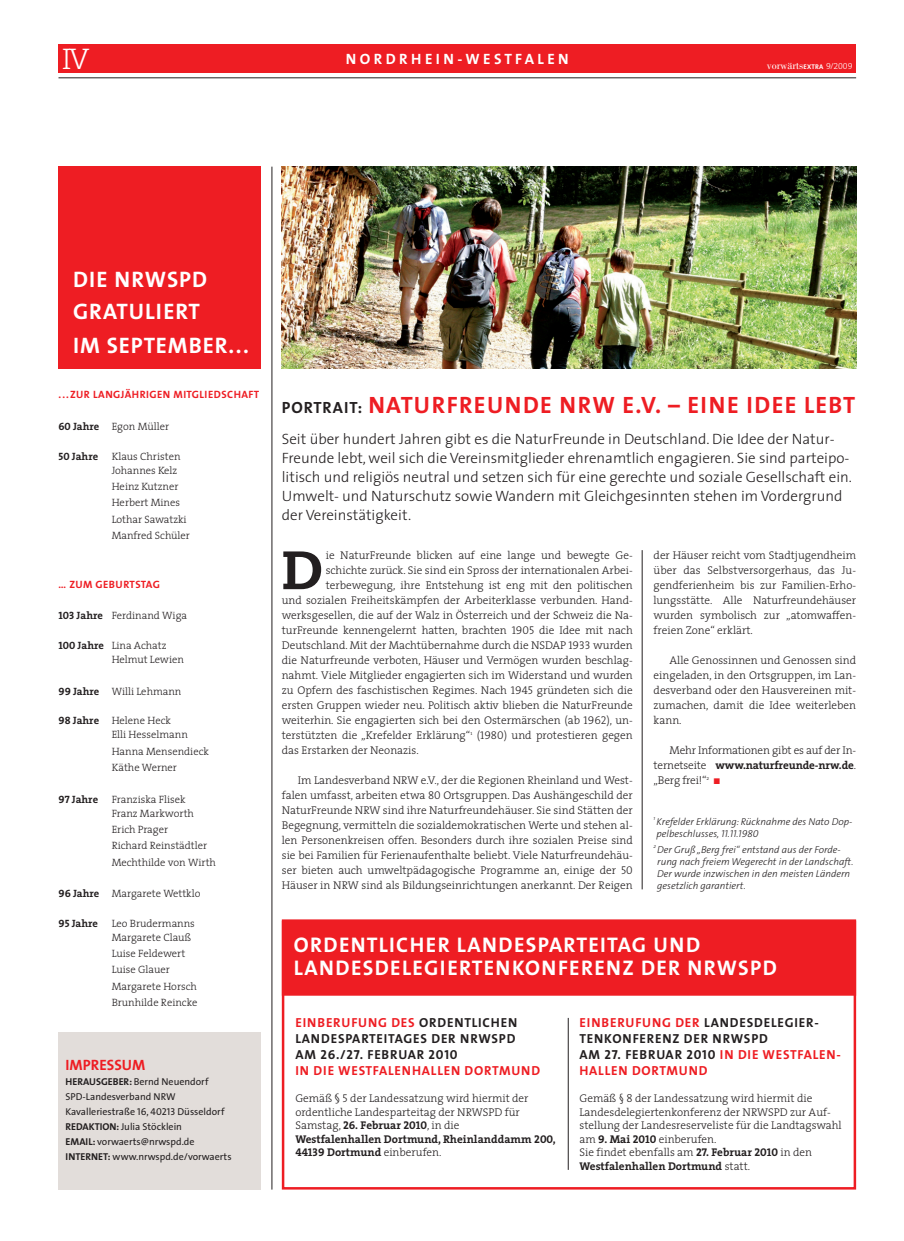
<style>
.page{position:relative;width:904px;height:1241px;background:#fff}
.page>*{position:absolute;margin:0;border:0;box-sizing:border-box;transform-origin:0 0}
.t1{font:800 53.88px "Caecilia";color:#231f20}
.t2{font:30px "The Serif Light Caps";color:#fff}
.t3{font:700 23.75px "The Sans";letter-spacing:.055em;color:#ee1d23}
.t4{font:700 22.5px/31.2px "The Sans";letter-spacing:.04em;color:#fff}
.t5{font:700 21.25px/23.5px "The Sans";letter-spacing:.06em;color:#fff}
.t6{font:300 15px/19.1px "The Sans";color:#231f20}
.t7{font:700 15px "The Sans";letter-spacing:.225em;color:#fff}
.t8{font:700 15px "The Sans";color:#ee1d23}
.t9{font:700 13.12px/15.8px "The Sans";letter-spacing:.06em;color:#231f20}
.t10{font:700 13.12px "The Sans";letter-spacing:.06em;color:#ee1d23}
.t11{font:13.12px "The Sans Bold Caps";letter-spacing:.06em;color:#231f20}
.t12{font:300 11.25px/15px "The Serif";color:#231f20;text-align:justify}
.t13{font:11.25px "Bodoni";color:#fff}
.t14{font:300 10.62px/16.2px "The Serif";color:#231f20}
.t15{font:700 10.62px "The Sans";letter-spacing:.04em;color:#ee1d23}
.t16{font:700 10.62px "The Serif";color:#231f20}
.t17{font:italic 300 10px/12.1px "The Sans";color:#231f20}
.t18{font:10px/15px "The Sans";color:#231f20}
.t19{font:8.12px "Zapf Dingbats";color:#ee1d23}
.s1{font-family:"The Sans";font-weight:700;font-size:6.75px}
.s2{font-family:"The Serif Light Expert";font-size:8.75px}
.s3{font-family:"The Serif Bold Caps";font-weight:400}
.s4{font-weight:700}
.s5{font-family:"The Sans Caps"}
.s6{font-size:16.25px;color:#231f20}
.s7{font-family:"The Serif Light Caps";font-weight:400}
.s8{font-family:"The Sans Light Caps";font-weight:400}
.s9{color:#ee1d23}
.s10{font-family:"The Sans";font-weight:700}
.s11{font-family:"The Sans Bold Caps";font-weight:400}
</style>
<div class="page">
<div style="left:282px;top:919px;width:574px;height:270px;border:2px solid #ee1d23"></div>
<div style="left:284px;top:923px;width:569px;height:70px;background:#ee1d23"></div>
<div style="left:282px;top:920px;width:574px;height:75px;border:2px solid #ee1d23"></div>
<div style="left:58px;top:44px;width:798px;height:29px;background:#ee1d23"></div>
<hr style="left:58px;top:78px;width:798px;height:1px;background:#231f20">
<div style="left:58px;top:1031px;width:202px;height:158px;background:#e2ddda"></div>
<div style="left:58px;top:167px;width:202px;height:202px;background:#ee1d23"></div>
<img style="left:282px;top:167px;width:574px;height:202px">
<hr style="left:568px;top:1017px;width:1px;height:152px;background:#231f20">
<hr style="left:272px;top:167px;width:1px;height:1022px;background:#231f20">
<hr style="left:642px;top:550px;width:1px;height:339px;background:#231f20">
<h2 class="t2" style="left:62px;top:41px;width:29px">IV</h2>
<h3 class="t7" style="left:389px;top:53px;width:139px">BRANDENBURG</h3>
<h3 class="t7" style="left:346px;top:53px;width:224px">NORDRHEIN-WESTFALEN</h3>
<p class="t13" style="left:766px;top:61px;width:87px">vorwärts<span class="s1">EXTRA</span> <span class="s2">9/2009</span></p>
<h3 class="t4" style="left:73px;top:266px;width:136px">DIE NRWSPD<br>GRATULIERT</h3>
<h3 class="t4" style="left:73px;top:332px;width:177px">IM SEPTEMBER...</h3>
<p class="t15" style="left:58px;top:390px;width:202px">...ZUR LANGJÄHRIGEN MITGLIEDSCHAFT</p>
<p class="t14" style="left:58px;top:419px;width:112px"><span class="s3">60</span> <span class="s4">Jahre</span> Egon Müller</p>
<p class="t16" style="left:58px;top:451px;width:41px"><span class="s3">50</span> Jahre</p>
<p class="t14" style="left:112px;top:450px;width:70px;line-height:14.1px">Klaus Christen<br>Johannes Kelz</p>
<p class="t14" style="left:112px;top:479px;width:80px">Heinz Kutzner<br>Herbert Mines<br>Lothar Sawatzki<br>Manfred Schüler</p>
<p class="t15" style="left:58px;top:580px;width:103px">… ZUM GEBURTSTAG</p>
<p class="t14" style="left:58px;top:608px;width:130px"><span class="s3">103</span> <span class="s4">Jahre</span> Ferdinand Wiga</p>
<p class="t14" style="left:112px;top:639px;width:74px;line-height:14.1px;text-indent:-53px"><span class="s3">100</span> <span class="s4">Jahre</span> Lina Achatz<br>Helmut Lewien</p>
<p class="t14" style="left:58px;top:684px;width:124px"><span class="s3">99</span> <span class="s4">Jahre</span> Willi Lehmann</p>
<p class="t14" style="left:112px;top:714px;width:78px;line-height:14.1px;text-indent:-53px"><span class="s3">98</span> <span class="s4">Jahre</span> Helene Heck<br>Elli Hesselmann</p>
<p class="t14" style="left:112px;top:744px;width:99px">Hanna Mensendieck<br>Käthe Werner</p>
<p class="t16" style="left:58px;top:794px;width:41px"><span class="s3">97</span> Jahre</p>
<p class="t14" style="left:112px;top:792px;width:84px;line-height:14.1px">Franziska Flisek<br>Franz Markworth</p>
<p class="t14" style="left:112px;top:822px;width:106px">Erich Prager<br>Richard Reinstädtler<br>Mechthilde von Wirth</p>
<p class="t14" style="left:58px;top:886px;width:143px"><span class="s3">96</span> <span class="s4">Jahre</span> Margarete Wettklo</p>
<p class="t16" style="left:58px;top:918px;width:41px"><span class="s3">95</span> Jahre</p>
<p class="t14" style="left:112px;top:917px;width:85px;line-height:14.1px">Leo Brudermanns<br>Margarete Clauß</p>
<p class="t14" style="left:112px;top:946px;width:87px">Luise Feldewert<br>Luise Glauer<br>Margarete Horsch<br>Brunhilde Reincke</p>
<h3 class="t8" style="left:66px;top:1058px;width:81px">IMPRESSUM</h3>
<p class="t18" style="left:66px;top:1074px;width:167px"><span class="s4">HERAUSGEBER:</span> Bernd Neuendorf<br>SPD-Landesverband NRW<br>Kavalleriestraße <span class="s5">16, 40213</span> Düsseldorf<br><span class="s4">REDAKTION:</span> Julia Stöcklein<br><span class="s4">EMAIL:</span> vorwaerts@nrwspd.de<br><span class="s4">INTERNET:</span> www.nrwspd.de/vorwaerts</p>
<h3 class="t3" style="left:282px;top:396px;width:575px"><span class="s6">PORTRAIT:</span> NATURFREUNDE NRW E.V. – EINE IDEE LEBT</h3>
<p class="t6" style="left:282px;top:430px;width:571px">Seit über hundert Jahren gibt es die NaturFreunde in Deutschland. Die Idee der Natur-Freunde lebt, weil sich die Vereinsmitglieder ehrenamtlich engagieren. Sie sind parteipo&shy;litisch und religiös neutral und setzen sich für eine gerechte und soziale Gesellschaft ein.<br>Umwelt- und Naturschutz sowie Wandern mit Gleichgesinnten stehen im Vordergrund der Vereinstätigkeit.</p>
<h1 class="t1" style="left:282px;top:547px;width:42px">D</h1>
<p class="t12" style="left:326px;top:549px;width:308px">ie NaturFreunde blicken auf eine lange und bewegte Ge-</p>
<p class="t12" style="left:326px;top:564px;width:308px">schichte zurück. Sie sind ein Spross der internationalen Arbei-</p>
<p class="t12" style="left:326px;top:579px;width:308px">terbewegung, ihre Entstehung ist eng mit den politischen</p>
<p class="t12" style="left:282px;top:594px;width:352px">und sozialen Freiheitskämpfen der Arbeiterklasse verbunden. Hand-</p>
<p class="t12" style="left:282px;top:609px;width:352px">werksgesellen, die auf der Walz in Österreich und der Schweiz die Na-</p>
<p class="t12" style="left:282px;top:624px;width:352px">turFreunde kennengelernt hatten, brachten <span class="s7">1905</span> die Idee mit nach</p>
<p class="t12" style="left:282px;top:639px;width:352px">Deutschland. Mit der Machtübernahme durch die NSDAP <span class="s7">1933</span> wurden</p>
<p class="t12" style="left:282px;top:654px;width:352px">die Naturfreunde verboten, Häuser und Vermögen wurden beschlag-</p>
<p class="t12" style="left:282px;top:669px;width:352px">nahmt. Viele Mitglieder engagierten sich im Widerstand und wurden</p>
<p class="t12" style="left:282px;top:684px;width:352px">zu Opfern des faschistischen Regimes. Nach <span class="s7">1945</span> gründeten sich die</p>
<p class="t12" style="left:282px;top:699px;width:352px">ersten Gruppen wieder neu. Politisch aktiv blieben die NaturFreunde</p>
<p class="t12" style="left:282px;top:714px;width:352px">weiterhin. Sie engagierten sich bei den Ostermärschen (ab <span class="s7">1962</span>), un-</p>
<p class="t12" style="left:282px;top:729px;width:352px">terstützten die „Krefelder Erklärung“<sup>1</sup> (<span class="s7">1980</span>) und protestieren gegen</p>
<p class="t12" style="left:282px;top:744px;width:138px">das Erstarken der Neonazis.</p>
<p class="t12" style="left:282px;top:774px;width:352px;text-indent:16px">Im Landesverband NRW e.V., der die Regionen Rheinland und West&shy;falen umfasst, arbeiten etwa <span class="s7">80</span> Ortsgruppen. Das Aushängeschild der NaturFreunde NRW sind ihre Naturfreundehäuser. Sie sind Stätten der Begegnung, vermitteln die sozialdemokratischen Werte und stehen al&shy;len Personenkreisen offen. Besonders durch ihre sozialen Preise sind sie bei Familien für Ferienaufenthalte beliebt. Viele Naturfreundehäu&shy;ser bieten auch umweltpädagogische Programme an, einige der <span class="s7">50<br></span>Häuser in NRW sind als Bildungseinrichtungen anerkannt. Der Reigen</p>
<p class="t12" style="left:653px;top:549px;width:204px">der Häuser reicht vom Stadtjugendheim über das Selbstversorgerhaus, das Ju&shy;gendferienheim bis zur Familien-Erho&shy;lungsstätte. Alle Naturfreundehäuser wurden symbolisch zur „atomwaffen&shy;freien Zone“ erklärt.</p>
<p class="t12" style="left:653px;top:654px;width:204px;text-indent:16px">Alle Genossinnen und Genossen sind eingeladen, in den Ortsgruppen, im Lan&shy;desverband oder den Hausvereinen mit&shy;zumachen, damit die Idee weiterleben kann.</p>
<p class="t12" style="left:653px;top:744px;width:204px;text-indent:16px">Mehr Informationen gibt es auf der In&shy;ternetseite <span class="s4">www.naturfreunde-nrw.de</span>. „Berg frei!“<sup>2</sup></p>
<p class="t19" style="left:714px;top:777px;width:8px">■</p>
<p class="t17" style="left:653px;top:815px;width:200px;line-height:12.5px"><sup>1</sup> Krefelder Erklärung: Rücknahme des Nato Dop&shy;pelbeschlusses, <span class="s8">11.11.1980</span></p>
<p class="t17" style="left:657px;top:844px;width:198px;text-indent:-4px"><sup>2</sup> Der Gruß „Berg frei“ entstand aus der Forde&shy;rung nach freiem Wegerecht in der Landschaft.<br>Der wurde inzwischen in den meisten Ländern gesetzlich garantiert.</p>
<h3 class="t5" style="left:294px;top:934px;width:484px">ORDENTLICHER LANDESPARTEITAG UND<br>LANDESDELEGIERTENKONFERENZ DER NRWSPD</h3>
<p class="t9" style="left:295px;top:1016px;width:223px"><span class="s9">EINBERUFUNG DES</span> ORDENTLICHEN<br>LANDESPARTEITAGES DER NRWSPD</p>
<p class="t11" style="left:295px;top:1046px;width:164px"><span class="s10">AM</span> 26./27. <span class="s10">FEBRUAR</span> 2010</p>
<p class="t10" style="left:295px;top:1064px;width:246px">IN DIE WESTFALENHALLEN DORTMUND</p>
<p class="t12" style="left:295px;top:1092px;width:262px;line-height:13.5px;text-align:left">Gemäß <span class="s7">§ 5</span> der Landessatzung wird hiermit der ordentliche Landesparteitag der NRWSPD für Samstag, <span class="s3">26.</span> <span class="s4">Februar</span> <span class="s3">2010</span>, in die<br><span class="s4">Westfalenhallen Dortmund, Rheinlanddamm</span> <span class="s3">200, 44139</span> <span class="s4">Dortmund</span> einberufen.</p>
<p class="t9" style="left:579px;top:1016px;width:263px"><span class="s9">EINBERUFUNG DER</span> LANDESDELEGIER-<br>TENKONFERENZ DER NRWSPD<br>AM <span class="s11">27.</span> FEBRUAR <span class="s11">2010</span> <span class="s9">IN DIE WESTFALEN-<br>HALLEN DORTMUND</span></p>
<p class="t12" style="left:579px;top:1092px;width:264px;line-height:13.5px;text-align:left">Gemäß § 8 der Landessatzung wird hiermit die Landesdelegiertenkonferenz der NRWSPD zur Auf&shy;stellung der Landesreserveliste für die Landtagswahl am <span class="s3">9.</span> <span class="s4">Mai</span> <span class="s3">2010</span> einberufen.<br>Sie findet ebenfalls am <span class="s3">27.</span> <span class="s4">Februar</span> <span class="s3">2010</span> in den <span class="s4">Westfalenhallen Dortmund</span> statt.</p>
</div>
